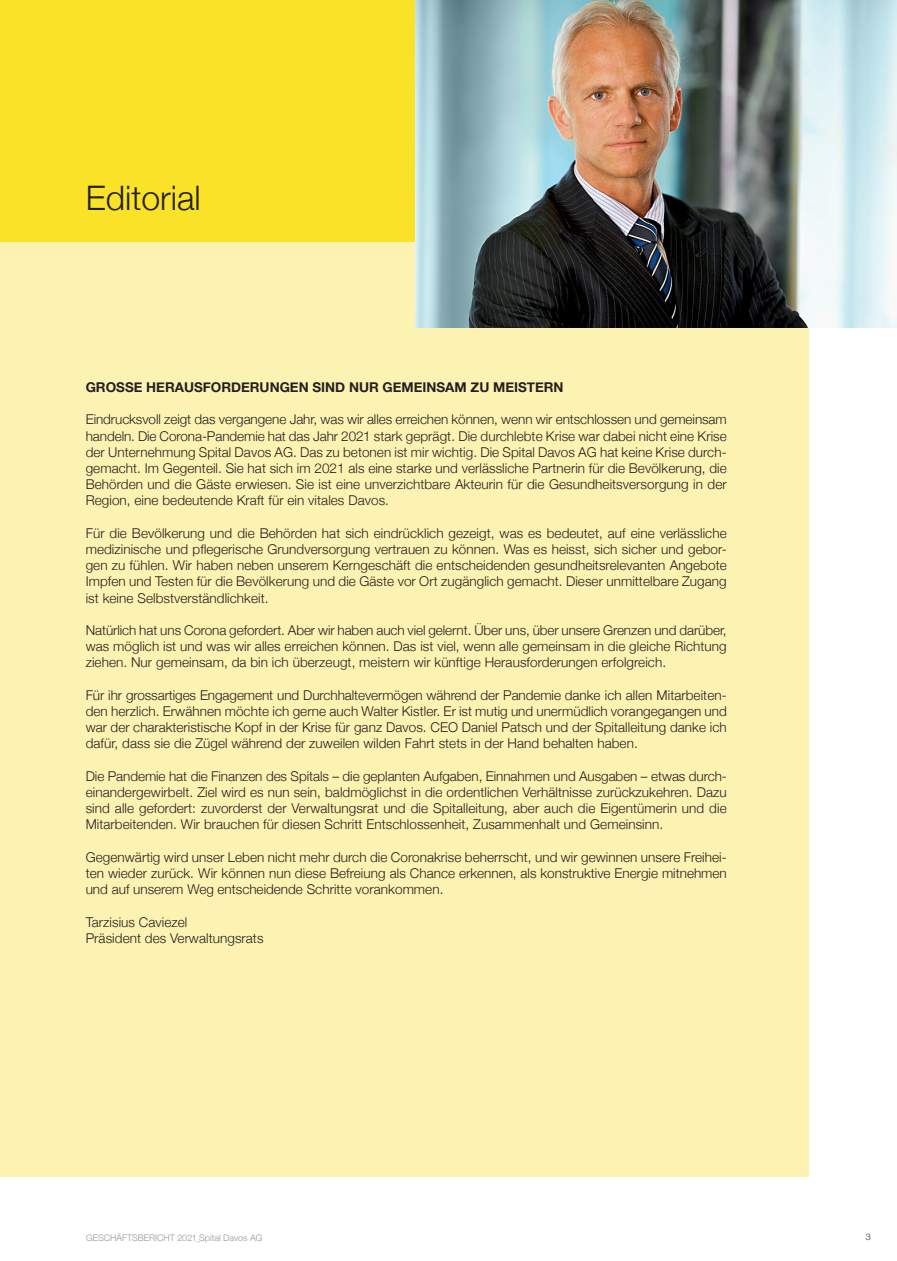
<style>
.page{position:relative;width:897px;height:1261px;background:#fff}
.page>*{position:absolute;margin:0;border:0;box-sizing:border-box;transform-origin:0 0}
.t1{font:300 33.75px "Helvetica Neue";color:#231f20}
.t2{font:300 13.5px/16.2px "Helvetica Neue";letter-spacing:.005em;color:#231f20;text-align:justify}
.t3{font:700 13.5px "Helvetica Neue";color:#231f20}
.t4{font:300 9px "Helvetica Neue";color:#939598}
.t5{font:300 9px "Helvetica Neue";color:#231f20}
</style>
<div class="page">
<div style="left:1px;top:241px;width:807px;height:936px;background:#fcf2b2"></div>
<div style="left:0;top:0;width:808px;height:241px;background:#f9e227"></div>
<img style="left:415px;top:0;width:481px;height:327px">
<h1 class="t1" style="left:86px;top:170px;width:117px">Editorial</h1>
<p class="t3" style="left:86px;top:377px;width:479px">GROSSE HERAUSFORDERUNGEN SIND NUR GEMEINSAM ZU MEISTERN</p>
<p class="t2" style="left:86px;top:410px;width:642px">Eindrucksvoll zeigt das vergangene Jahr, was wir alles erreichen können, wenn wir entschlossen und gemeinsam handeln. Die Corona-Pandemie hat das Jahr 2021 stark geprägt. Die durchlebte Krise war dabei nicht eine Krise der Unternehmung Spital Davos AG. Das zu betonen ist mir wichtig. Die Spital Davos AG hat keine Krise durch&shy;gemacht. Im Gegenteil. Sie hat sich im 2021 als eine starke und verlässliche Partnerin für die Bevölkerung, die Behörden und die Gäste erwiesen. Sie ist eine unverzichtbare Akteurin für die Gesundheitsversorgung in der Region, eine bedeutende Kraft für ein vitales Davos.</p>
<p class="t2" style="left:86px;top:524px;width:642px">Für die Bevölkerung und die Behörden hat sich eindrücklich gezeigt, was es bedeutet, auf eine verlässliche medizinische und pflegerische Grundversorgung vertrauen zu können. Was es heisst, sich sicher und gebor&shy;gen zu fühlen. Wir haben neben unserem Kerngeschäft die entscheidenden gesundheitsrelevanten Angebote Impfen und Testen für die Bevölkerung und die Gäste vor Ort zugänglich gemacht. Dieser unmittelbare Zugang ist keine Selbstverständlichkeit.</p>
<p class="t2" style="left:86px;top:621px;width:642px">Natürlich hat uns Corona gefordert. Aber wir haben auch viel gelernt. Über uns, über unsere Grenzen und darüber, was möglich ist und was wir alles erreichen können. Das ist viel, wenn alle gemeinsam in die gleiche Richtung ziehen. Nur gemeinsam, da bin ich überzeugt, meistern wir künftige Herausforderungen erfolgreich.</p>
<p class="t2" style="left:86px;top:686px;width:642px">Für ihr grossartiges Engagement und Durchhaltevermögen während der Pandemie danke ich allen Mitarbeiten&shy;den herzlich. Erwähnen möchte ich gerne auch Walter Kistler. Er ist mutig und unermüdlich vorangegangen und war der charakteristische Kopf in der Krise für ganz Davos. CEO Daniel Patsch und der Spitalleitung danke ich dafür, dass sie die Zügel während der zuweilen wilden Fahrt stets in der Hand behalten haben.</p>
<p class="t2" style="left:86px;top:767px;width:642px">Die Pandemie hat die Finanzen des Spitals – die geplanten Aufgaben, Einnahmen und Ausgaben – etwas durch&shy;einandergewirbelt. Ziel wird es nun sein, baldmöglichst in die ordentlichen Verhältnisse zurückzukehren. Dazu sind alle gefordert: zuvorderst der Verwaltungsrat und die Spitalleitung, aber auch die Eigentümerin und die Mitarbeitenden. Wir brauchen für diesen Schritt Entschlossenheit, Zusammenhalt und Gemeinsinn.</p>
<p class="t2" style="left:86px;top:848px;width:642px">Gegenwärtig wird unser Leben nicht mehr durch die Coronakrise beherrscht, und wir gewinnen unsere Freihei&shy;ten wieder zurück. Wir können nun diese Befreiung als Chance erkennen, als konstruktive Energie mitnehmen und auf unserem Weg entscheidende Schritte vorankommen.</p>
<p class="t2" style="left:86px;top:913px;width:179px">Tarzisius Caviezel<br>Präsident des Verwaltungsrats</p>
<p class="t4" style="left:86px;top:1230px;width:178px">GESCHÄFTSBERICHT 2021_Spital Davos AG</p>
<p class="t5" style="left:865px;top:1230px;width:7px">3</p>
</div>
